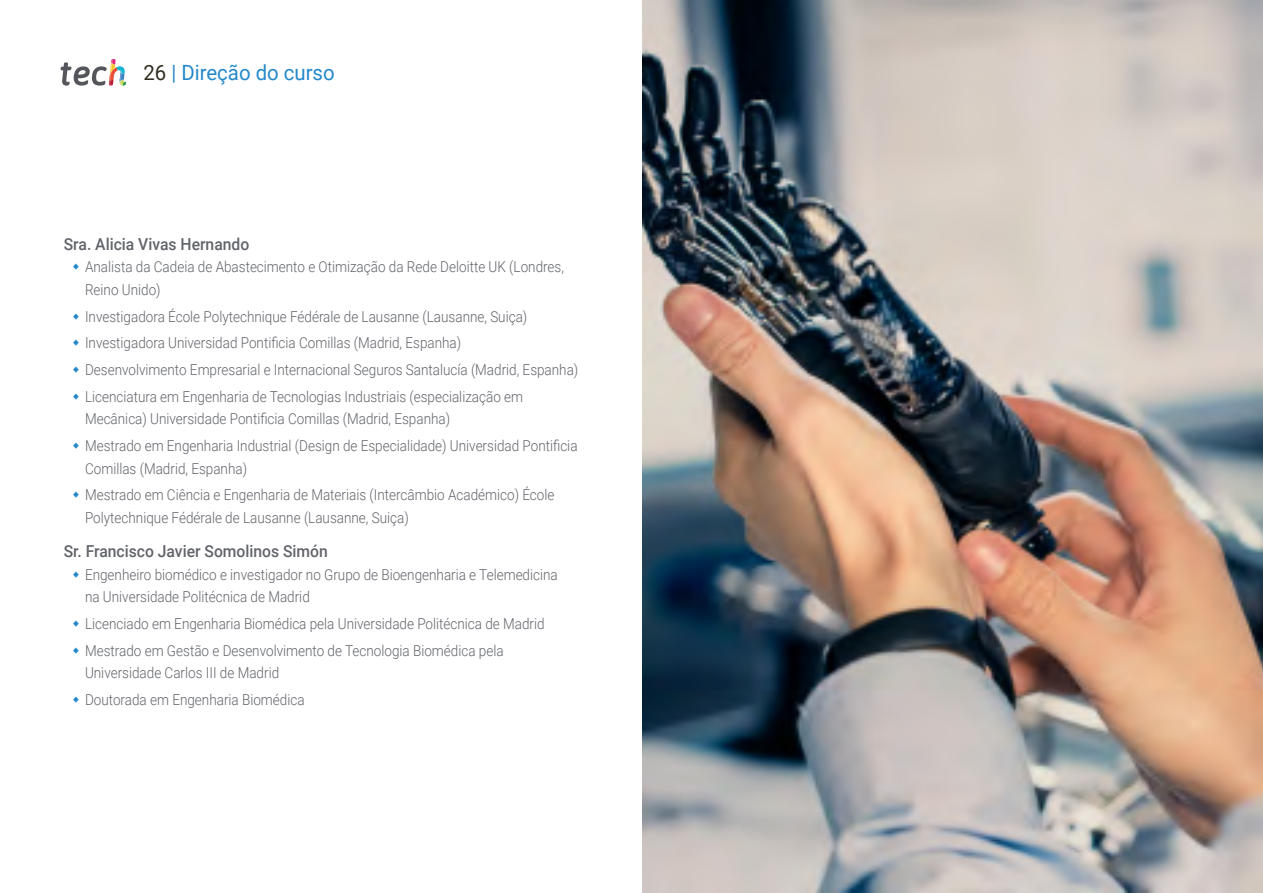
<style>
.page{position:relative;width:1263px;height:893px;background:#fff}
.page>*{position:absolute;margin:0;border:0;box-sizing:border-box;transform-origin:0 0}
.t1{font:21px "Roboto";color:#2488c9}
.t2{font:500 16.5px "Roboto";color:#61646a;scale:.95 1}
.t3{font:300 15px/26.7px "Roboto";color:#61646a;scale:.9 1}
.s1{color:#312e20}
</style>
<div class="page">
<svg style="left:61px;top:59px;width:65px;height:27px"></svg>
<img style="left:642px;top:0;width:621px;height:893px">
<h1 class="t1" style="left:144px;top:57px;width:193px"><span class="s1">26</span> | Direção do curso</h1>
<p class="t2" style="left:64px;top:233px;width:197px">Sra. Alicia Vivas Hernando</p>
<p class="t3" style="left:85px;top:255px;width:534px;line-height:22.5px">Analista da Cadeia de Abastecimento e Otimização da Rede Deloitte UK (Londres,<br>Reino Unido)</p>
<p class="t3" style="left:85px;top:302px;width:550px">Investigadora École Polytechnique Fédérale de Lausanne (Lausanne, Suiça)<br>Investigadora Universidad Pontificia Comillas (Madrid, Espanha)<br>Desenvolvimento Empresarial e Internacional Seguros Santalucía (Madrid, Espanha)<br>Licenciatura em Engenharia de Tecnologias Industriais (especialização em</p>
<p class="t3" style="left:85px;top:405px;width:549px">Mecânica) Universidade Pontificia Comillas (Madrid, Espanha)<br>Mestrado em Engenharia Industrial (Design de Especialidade) Universidad Pontificia</p>
<p class="t3" style="left:85px;top:454px;width:523px">Comillas (Madrid, Espanha)<br>Mestrado em Ciência e Engenharia de Materiais (Intercâmbio Académico) École</p>
<p class="t3" style="left:85px;top:504px;width:361px">Polytechnique Fédérale de Lausanne (Lausanne, Suiça)</p>
<p class="t2" style="left:64px;top:540px;width:279px">Sr. Francisco Javier Somolinos Simón</p>
<p class="t3" style="left:85px;top:562px;width:527px;line-height:22.5px">Engenheiro biomédico e investigador no Grupo de Bioengenharia e Telemedicina na Universidade Politécnica de Madrid</p>
<p class="t3" style="left:85px;top:609px;width:512px">Licenciado em Engenharia Biomédica pela Universidade Politécnica de Madrid<br>Mestrado em Gestão e Desenvolvimento de Tecnologia Biomédica pela</p>
<p class="t3" style="left:85px;top:659px;width:245px">Universidade Carlos III de Madrid<br>Doutorada em Engenharia Biomédica</p>
</div>
